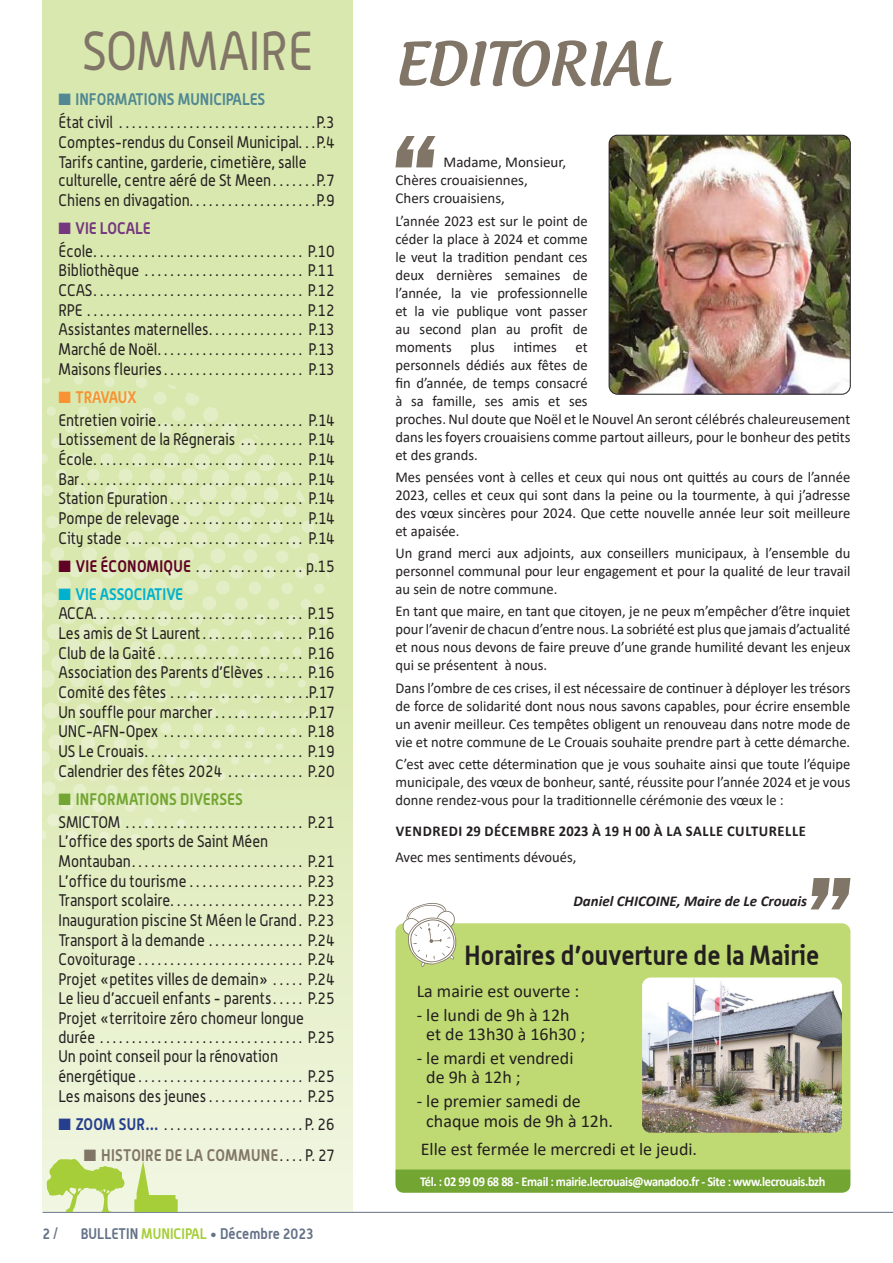
<style>
.page{position:relative;width:893px;height:1263px;background:#fff}
.page>*{position:absolute;margin:0;border:0;box-sizing:border-box;transform-origin:0 0}
.t1{font:500 57px "Androgyne";color:#807566}
.t2{font:54px "Alwyn";color:#807566;scale:.9 1}
.t3{font:700 27px "Alwyn";color:#231f20;scale:.93 1}
.t4{font:18px/19.5px "Calibri";color:#231f20}
.t5{font:16.5px/18.6px "Alwyn";color:#231f20;scale:.9 1}
.t6{font:700 16.5px "Alwyn";letter-spacing:.015em;color:#807566;scale:.9 1}
.t7{font:700 16.5px "Alwyn";color:#518893;scale:.9 1}
.t8{font:700 16.5px "Alwyn";letter-spacing:.015em;color:#73a532;scale:.9 1}
.t9{font:700 16.5px "Alwyn";color:#00b1cd;scale:.9 1}
.t10{font:700 16.5px "Alwyn";color:#753780;scale:.9 1}
.t11{font:700 16.5px "Alwyn";letter-spacing:-.025em;color:#f79332;scale:.9 1}
.t12{font:15px/18px "Calibri";color:#231f20;text-align:justify}
.t13{font:700 15px "Calibri";letter-spacing:.04em;color:#231f20}
.t14{font:700 15px "Alwyn";color:#647287;scale:.9 1}
.t15{font:italic 700 15px "Calibri";color:#231f20}
.t16{font:700 13.5px "Calibri";letter-spacing:-.03em;color:#fff;scale:.92 1}
.s1{color:#600225}
.s2{font-weight:700;color:#600225}
.s3{color:#253f8e}
.s4{font-weight:700;color:#253f8e}
.s5{font-weight:400;color:#231f20}
.s6{color:#a6ce39}
</style>
<div class="page">
<hr style="left:43px;top:1212px;width:850px;height:1px;background:#647287">
<svg style="left:43px;top:0;width:310px;height:1212px;background:#e0ecbd"></svg>
<svg style="left:43px;top:375px;width:287px;height:468px;background:#dce9b5"></svg>
<svg style="left:395px;top:136px;width:40px;height:31px"></svg>
<svg style="left:811px;top:878px;width:39px;height:31px"></svg>
<img style="left:609px;top:135px;width:241px;height:259px">
<div style="left:609px;top:135px;width:241px;height:259px;border:1px solid #231f20;border-radius:9px"></div>
<div style="left:395px;top:923px;width:455px;height:253px;background:#c0da73;border-radius:9px"></div>
<img style="left:642px;top:977px;width:200px;height:156px">
<svg style="left:402px;top:903px;width:55px;height:64px"></svg>
<svg style="left:395px;top:1169px;width:455px;height:24px;background:#76a736"></svg>
<svg style="left:46px;top:1159px;width:79px;height:53px;background:#cbe18d"></svg>
<svg style="left:134px;top:1161px;width:44px;height:51px;background:#d0e599"></svg>
<p class="t2" style="left:82px;top:19px;width:258px">SOMMAIRE</p>
<p class="t7" style="left:58px;top:89px;width:231px">■ INFORMATIONS MUNICIPALES</p>
<p class="t5" style="left:59px;top:113px;width:308px">État civil . . . . . . . . . . . . . . . . . . . . . . . . . . . . . . P.3</p>
<p class="t5" style="left:58px;top:132px;width:309px">Comptes-rendus du Conseil Municipal . . P.4</p>
<p class="t5" style="left:58px;top:152px;width:309px">Tarifs cantine, garderie, cimetière, salle culturelle, centre aéré de St Meen . . . . . . P.7</p>
<p class="t5" style="left:58px;top:190px;width:309px">Chiens en divagation . . . . . . . . . . . . . . . . . . . P.9</p>
<p class="t10" style="left:58px;top:218px;width:104px">■ VIE LOCALE</p>
<p class="t5" style="left:59px;top:241px;width:308px">École . . . . . . . . . . . . . . . . . . . . . . . . . . . . . . . . . P.10</p>
<p class="t5" style="left:58px;top:261px;width:309px">Bibliothèque . . . . . . . . . . . . . . . . . . . . . . . . . P.11</p>
<p class="t5" style="left:58px;top:281px;width:309px">CCAS . . . . . . . . . . . . . . . . . . . . . . . . . . . . . . . . . P.12</p>
<p class="t5" style="left:58px;top:300px;width:309px">RPE . . . . . . . . . . . . . . . . . . . . . . . . . . . . . . . . . . P.12</p>
<p class="t5" style="left:58px;top:320px;width:309px">Assistantes maternelles . . . . . . . . . . . . . . . P.13</p>
<p class="t5" style="left:58px;top:339px;width:309px">Marché de Noël . . . . . . . . . . . . . . . . . . . . . . . P.13</p>
<p class="t5" style="left:58px;top:359px;width:309px">Maisons fleuries . . . . . . . . . . . . . . . . . . . . . . P.13</p>
<p class="t11" style="left:58px;top:387px;width:89px">■ TRAVAUX</p>
<p class="t5" style="left:58px;top:410px;width:309px">Entretien voirie . . . . . . . . . . . . . . . . . . . . . . . P.14</p>
<p class="t5" style="left:58px;top:430px;width:309px">Lotissement de la Régnerais . . . . . . . . . . P.14</p>
<p class="t5" style="left:59px;top:449px;width:308px">École . . . . . . . . . . . . . . . . . . . . . . . . . . . . . . . . . P.14</p>
<p class="t5" style="left:58px;top:469px;width:309px">Bar . . . . . . . . . . . . . . . . . . . . . . . . . . . . . . . . . . . P.14</p>
<p class="t5" style="left:58px;top:489px;width:309px">Station Epuration . . . . . . . . . . . . . . . . . . . . . P.14</p>
<p class="t5" style="left:58px;top:508px;width:309px">Pompe de relevage . . . . . . . . . . . . . . . . . . . P.14</p>
<p class="t5" style="left:58px;top:528px;width:309px">City stade . . . . . . . . . . . . . . . . . . . . . . . . . . . . P.14</p>
<p class="t5" style="left:58px;top:556px;width:309px"><span class="s1">■</span> <span class="s2">VIE ÉCONOMIQUE</span> . . . . . . . . . . . . . . . . . p.15</p>
<p class="t9" style="left:58px;top:584px;width:140px">■ VIE ASSOCIATIVE</p>
<p class="t5" style="left:58px;top:604px;width:309px">ACCA . . . . . . . . . . . . . . . . . . . . . . . . . . . . . . . . . P.15</p>
<p class="t5" style="left:58px;top:624px;width:309px">Les amis de St Laurent . . . . . . . . . . . . . . . . P.16</p>
<p class="t5" style="left:58px;top:643px;width:309px">Club de la Gaité . . . . . . . . . . . . . . . . . . . . . . . P.16</p>
<p class="t5" style="left:58px;top:663px;width:309px">Association des Parents d’Elèves . . . . . . P.16</p>
<p class="t5" style="left:58px;top:683px;width:309px">Comité des fêtes . . . . . . . . . . . . . . . . . . . . . P.17</p>
<p class="t5" style="left:58px;top:702px;width:309px">Un souffle pour marcher. . . . . . . . . . . . . . .P.17</p>
<p class="t5" style="left:58px;top:722px;width:309px">UNC-AFN-Opex . . . . . . . . . . . . . . . . . . . . . . P.18</p>
<p class="t5" style="left:58px;top:741px;width:309px">US Le Crouais . . . . . . . . . . . . . . . . . . . . . . . . . P.19</p>
<p class="t5" style="left:58px;top:761px;width:309px">Calendrier des fêtes 2024 . . . . . . . . . . . . P.20</p>
<p class="t8" style="left:58px;top:789px;width:206px">■ INFORMATIONS DIVERSES</p>
<p class="t5" style="left:58px;top:812px;width:309px">SMICTOM . . . . . . . . . . . . . . . . . . . . . . . . . . . . P.21</p>
<p class="t5" style="left:58px;top:832px;width:234px">L’office des sports de Saint Méen</p>
<p class="t5" style="left:58px;top:851px;width:309px">Montauban . . . . . . . . . . . . . . . . . . . . . . . . . . . P.21</p>
<p class="t5" style="left:58px;top:871px;width:309px">L’office du tourisme . . . . . . . . . . . . . . . . . . P.23</p>
<p class="t5" style="left:58px;top:891px;width:309px">Transport scolaire . . . . . . . . . . . . . . . . . . . . . P.23</p>
<p class="t5" style="left:58px;top:910px;width:309px">Inauguration piscine St Méen le Grand . P.23</p>
<p class="t5" style="left:58px;top:930px;width:309px">Transport à la demande . . . . . . . . . . . . . . . P.24</p>
<p class="t5" style="left:58px;top:950px;width:309px">Covoiturage . . . . . . . . . . . . . . . . . . . . . . . . . . P.24</p>
<p class="t5" style="left:58px;top:969px;width:309px">Projet «petites villes de demain» . . . . . P.24</p>
<p class="t5" style="left:58px;top:989px;width:309px">Le lieu d’accueil enfants - parents . . . . . P.25</p>
<p class="t5" style="left:58px;top:1009px;width:309px">Projet «territoire zéro chomeur longue durée . . . . . . . . . . . . . . . . . . . . . . . . . . . . . . . . P.25</p>
<p class="t5" style="left:58px;top:1047px;width:245px">Un point conseil pour la rénovation</p>
<p class="t5" style="left:58px;top:1066px;width:309px">énergétique . . . . . . . . . . . . . . . . . . . . . . . . . . P.25</p>
<p class="t5" style="left:58px;top:1086px;width:309px">Les maisons des jeunes. . . . . . . . . . . . . . . P.25</p>
<p class="t5" style="left:58px;top:1114px;width:309px"><span class="s3">■</span> <span class="s4">ZOOM SUR…</span> . . . . . . . . . . . . . . . . . . . . . P. 26</p>
<p class="t6" style="left:84px;top:1145px;width:280px">■ HISTOIRE DE LA COMMUNE <span class="s5">. . . P. 27</span></p>
<p class="t14" style="left:43px;top:1225px;width:19px">2 /</p>
<p class="t14" style="left:81px;top:1225px;width:261px">BULLETIN <span class="s6">MUNICIPAL</span> • Décembre 2023</p>
<p class="t1" style="left:395px;top:28px;width:278px">EDITORIAL</p>
<p class="t12" style="left:395px;top:153px;width:172px;text-align:left;text-indent:48px">Madame, Monsieur,<br>Chères crouaisiennes,<br>Chers crouaisiens,</p>
<p class="t12" style="left:395px;top:211px;width:456px;text-align:left">L’année 2023 est sur le point de<br>céder la place à 2024 et comme<br>le veut la tradition pendant ces<br>deux dernières semaines de<br>l’année, la vie professionnelle<br>et la vie publique vont passer<br>au second plan au profit de<br>moments plus intimes et<br>personnels dédiés aux fêtes de<br>fin d’année, de temps consacré<br>à sa famille, ses amis et ses<br>proches. Nul doute que Noël et le Nouvel An seront célébrés chaleureusement dans les foyers crouaisiens comme partout ailleurs, pour le bonheur des petits et des grands.</p>
<p class="t12" style="left:395px;top:468px;width:456px">Mes pensées vont à celles et ceux qui nous ont quittés au cours de l’année 2023, celles et ceux qui sont dans la peine ou la tourmente, à qui j’adresse des vœux sincères pour 2024. Que cette nouvelle année leur soit meilleure et apaisée.</p>
<p class="t12" style="left:395px;top:544px;width:456px">Un grand merci aux adjoints, aux conseillers municipaux, à l’ensemble du personnel communal pour leur engagement et pour la qualité de leur travail au sein de notre commune.</p>
<p class="t12" style="left:395px;top:602px;width:456px">En tant que maire, en tant que citoyen, je ne peux m’empêcher d’être inquiet pour l’avenir de chacun d’entre nous. La sobriété est plus que jamais d’actualité et nous nous devons de faire preuve d’une grande humilité devant les enjeux qui se présentent à nous.</p>
<p class="t12" style="left:395px;top:678px;width:456px">Dans l’ombre de ces crises, il est nécessaire de continuer à déployer les trésors de force de solidarité dont nous nous savons capables, pour écrire ensemble un avenir meilleur. Ces tempêtes obligent un renouveau dans notre mode de vie et notre commune de Le Crouais souhaite prendre part à cette démarche.</p>
<p class="t12" style="left:395px;top:755px;width:456px">C’est avec cette détermination que je vous souhaite ainsi que toute l’équipe municipale, des vœux de bonheur, santé, réussite pour l’année 2024 et je vous donne rendez-vous pour la traditionnelle cérémonie des vœux le :</p>
<p class="t13" style="left:396px;top:820px;width:412px">VENDREDI 29 DÉCEMBRE 2023 À 19 H 00 À LA SALLE CULTURELLE</p>
<p class="t12" style="left:395px;top:848px;width:183px">Avec mes sentiments dévoués,</p>
<p class="t15" style="left:573px;top:891px;width:235px">Daniel CHICOINE, Maire de Le Crouais</p>
<p class="t3" style="left:464px;top:938px;width:383px">Horaires d’ouverture de la Mairie</p>
<p class="t4" style="left:417px;top:980px;width:164px">La mairie est ouverte :</p>
<p class="t4" style="left:426px;top:1004px;width:160px;text-indent:-10px">- le lundi de 9h à 12h et de 13h30 à 16h30 ;</p>
<p class="t4" style="left:426px;top:1047px;width:149px;text-indent:-10px">- le mardi et vendredi de 9h à 12h ;</p>
<p class="t4" style="left:426px;top:1091px;width:188px;text-indent:-10px">- le premier samedi de chaque mois de 9h à 12h.</p>
<p class="t4" style="left:421px;top:1138px;width:278px">Elle est fermée le mercredi et le jeudi.</p>
<p class="t16" style="left:420px;top:1172px;width:442px">Tél. : 02 99 09 68 88 - Email : mairie.lecrouais@wanadoo.fr - Site : www.lecrouais.bzh</p>
</div>
